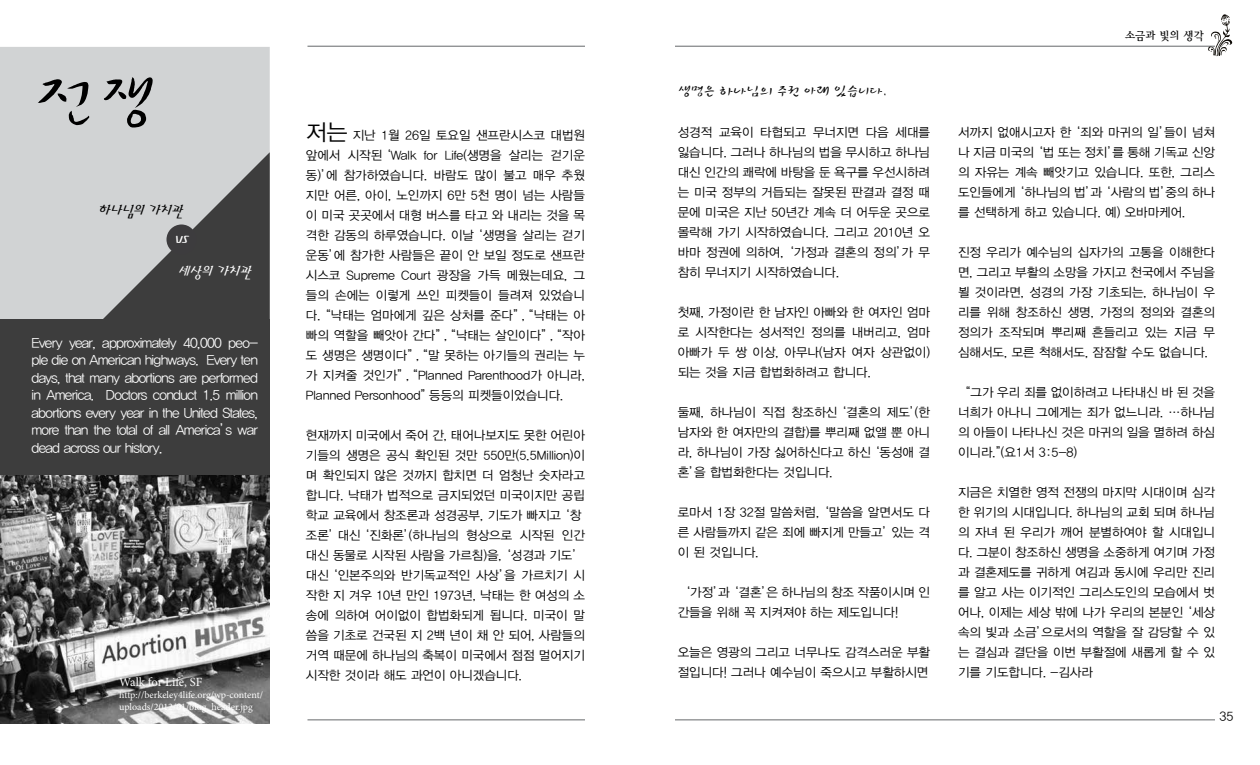
<style>
.page{position:relative;width:1260px;height:765px;background:#fff}
.page>*{position:absolute;margin:0;border:0;box-sizing:border-box;transform-origin:0 0}
.t1{font:60px "Yj NANCHO Medium";color:#000}
.t2{font:15px "Jasu R HM";color:#000}
.t3{font:15px "Jasu R HM";color:#fff}
.t4{font:13.75px/17.5px "YDIYGO320";letter-spacing:-.05em;color:#fff;text-align:justify}
.t5{font:13.75px "Yj NANCHO Medium";color:#000}
.t6{font:12.5px/20px "YDIYGO320";color:#000;text-align:justify}
.t7{font:12.5px "Minion Pro";letter-spacing:-.01em;color:#fff}
.t8{font:11.25px "YDIY Mj O240";color:#000}
.t9{font:10px/12px "Minion Pro";color:#fff}
.s1{font-size:22.5px}
</style>
<div class="page">
<div style="left:0;top:47px;width:270px;height:272px;background:#d1d3d4"></div>
<hr style="left:308px;top:719px;width:277px;height:1px;background:#848688">
<hr style="left:308px;top:46px;width:277px;height:1px;background:#848688">
<hr style="left:675px;top:719px;width:540px;height:1px;background:#848688">
<hr style="left:675px;top:46px;width:540px;height:1px;background:#848688">
<img style="left:0;top:474px;width:270px;height:249px">
<div style="left:0;top:319px;width:270px;height:155px;background:#3d3d3d"></div>
<svg style="left:1208px;top:14px;width:25px;height:43px"></svg>
<svg style="left:99px;top:152px;width:171px;height:167px;background:#878888"></svg>
<h1 class="t1" style="left:34px;top:73px;width:125px">전쟁</h1>
<p class="t2" style="left:99px;top:205px;width:86px">하나님의 가치관</p>
<p class="t3" style="left:179px;top:265px;width:75px">세상의 가치관</p>
<p class="t4" style="left:32px;top:334px;width:228px">Every year, approximately 40,000 peo&shy;ple die on American highways. Every ten days, that many abortions are performed in America. Doctors conduct 1.5 million abortions every year in the United States, more than the total of all America’s war dead across our history.</p>
<p class="t7" style="left:119px;top:673px;width:85px">Walk for Life, SF</p>
<p class="t9" style="left:119px;top:688px;width:145px">http://berkeley4life.org/wp-content/ uploads/2012/01/blog_header.jpg</p>
<p class="t6" style="left:306px;top:126px;width:281px"><span class="s1">저는</span> 지난 1월 26일 토요일 샌프란시스코 대법원 앞에서 시작된‘Walk for Life(생명을 살리는 걷기운 동)’에 참가하였습니다. 바람도 많이 불고 매우 추웠 지만 어른, 아이, 노인까지 6만 5천 명이 넘는 사람들 이 미국 곳곳에서 대형 버스를 타고 와 내리는 것을 목 격한 감동의 하루였습니다. 이날‘생명을 살리는 걷기 운동’에 참가한 사람들은 끝이 안 보일 정도로 샌프란 시스코 Supreme Court 광장을 가득 메웠는데요, 그 들의 손에는 이렇게 쓰인 피켓들이 들려져 있었습니 다.“낙태는 엄마에게 깊은 상처를 준다”,“낙태는 아 빠의 역할을 빼앗아 간다”,“낙태는 살인이다”,“작아 도 생명은 생명이다”,“말 못하는 아기들의 권리는 누 가 지켜줄 것인가”,“Planned Parenthood가 아니라, Planned Personhood”등등의 피켓들이었습니다.</p>
<p class="t6" style="left:306px;top:426px;width:281px;text-align:left">현재까지 미국에서 죽어 간, 태어나보지도 못한 어린아 기들의 생명은 공식 확인된 것만 550만(5.5Million)이 며 확인되지 않은 것까지 합치면 더 엄청난 숫자라고 합니다. 낙태가 법적으로 금지되었던 미국이지만 공립 학교 교육에서 창조론과 성경공부, 기도가 빠지고‘창 조론’대신‘진화론’(하나님의 형상으로 시작된 인간 대신 동물로 시작된 사람을 가르침)을,‘성경과 기도’ 대신‘인본주의와 반기독교적인 사상’을 가르치기 시 작한 지 겨우 10년 만인 1973년, 낙태는 한 여성의 소 송에 의하여 어이없이 합법화되게 됩니다. 미국이 말 씀을 기초로 건국된 지 2백 년이 채 안 되어, 사람들의 거역 때문에 하나님의 축복이 미국에서 점점 멀어지기 시작한 것이라 해도 과언이 아니겠습니다.</p>
<p class="t5" style="left:678px;top:84px;width:211px">생명은 하나님의 주권 아래 있습니다.</p>
<p class="t6" style="left:678px;top:123px;width:254px">성경적 교육이 타협되고 무너지면 다음 세대를 잃습니다. 그러나 하나님의 법을 무시하고 하나님 대신 인간의 쾌락에 바탕을 둔 욕구를 우선시하려 는 미국 정부의 거듭되는 잘못된 판결과 결정 때 문에 미국은 지난 50년간 계속 더 어두운 곳으로 몰락해 가기 시작하였습니다. 그리고 2010년 오 바마 정권에 의하여,‘가정과 결혼의 정의’가 무 참히 무너지기 시작하였습니다.</p>
<p class="t6" style="left:678px;top:303px;width:254px">첫째, 가정이란 한 남자인 아빠와 한 여자인 엄마 로 시작한다는 성서적인 정의를 내버리고, 엄마 아빠가 두 쌍 이상, 아무나(남자 여자 상관없이) 되는 것을 지금 합법화하려고 합니다.</p>
<p class="t6" style="left:678px;top:403px;width:254px">둘째, 하나님이 직접 창조하신‘결혼의 제도’(한 남자와 한 여자만의 결합)를 뿌리째 없앨 뿐 아니 라, 하나님이 가장 싫어하신다고 하신‘동성애 결 혼’을 합법화한다는 것입니다.</p>
<p class="t6" style="left:678px;top:503px;width:254px">로마서 1장 32절 말씀처럼,‘말씀을 알면서도 다 른 사람들까지 같은 죄에 빠지게 만들고’있는 격 이 된 것입니다.</p>
<p class="t6" style="left:678px;top:583px;width:254px">‘가정’과‘결혼’은 하나님의 창조 작품이시며 인 간들을 위해 꼭 지켜져야 하는 제도입니다!</p>
<p class="t6" style="left:678px;top:643px;width:254px">오늘은 영광의 그리고 너무나도 감격스러운 부활 절입니다! 그러나 예수님이 죽으시고 부활하시면</p>
<p class="t8" style="left:1125px;top:30px;width:80px">소금과 빛의 생각</p>
<p class="t6" style="left:958px;top:123px;width:258px">서까지 없애시고자 한‘죄와 마귀의 일’들이 넘쳐 나 지금 미국의‘법 또는 정치’를 통해 기독교 신앙 의 자유는 계속 빼앗기고 있습니다. 또한, 그리스 도인들에게‘하나님의 법’과‘사람의 법’중의 하나 를 선택하게 하고 있습니다. 예) 오바마케어.</p>
<p class="t6" style="left:958px;top:243px;width:258px">진정 우리가 예수님의 십자가의 고통을 이해한다 면, 그리고 부활의 소망을 가지고 천국에서 주님을 뵐 것이라면, 성경의 가장 기초되는, 하나님이 우 리를 위해 창조하신 생명, 가정의 정의와 결혼의 정의가 조작되며 뿌리째 흔들리고 있는 지금 무 심해서도, 모른 척해서도, 잠잠할 수도 없습니다.</p>
<p class="t6" style="left:958px;top:383px;width:258px">“그가 우리 죄를 없이하려고 나타내신 바 된 것을 너희가 아나니 그에게는 죄가 없느니라. …하나님 의 아들이 나타나신 것은 마귀의 일을 멸하려 하심 이니라.”(요1서 3:5-8)</p>
<p class="t6" style="left:958px;top:483px;width:258px">지금은 치열한 영적 전쟁의 마지막 시대이며 심각 한 위기의 시대입니다. 하나님의 교회 되며 하나님 의 자녀 된 우리가 깨어 분별하여야 할 시대입니 다. 그분이 창조하신 생명을 소중하게 여기며 가정 과 결혼제도를 귀하게 여김과 동시에 우리만 진리 를 알고 사는 이기적인 그리스도인의 모습에서 벗 어나, 이제는 세상 밖에 나가 우리의 본분인‘세상 속의 빛과 소금’으로서의 역할을 잘 감당할 수 있 는 결심과 결단을 이번 부활절에 새롭게 할 수 있 기를 기도합니다. -김사라</p>
<p class="t6" style="left:1219px;top:707px;width:16px">35</p>
</div>
